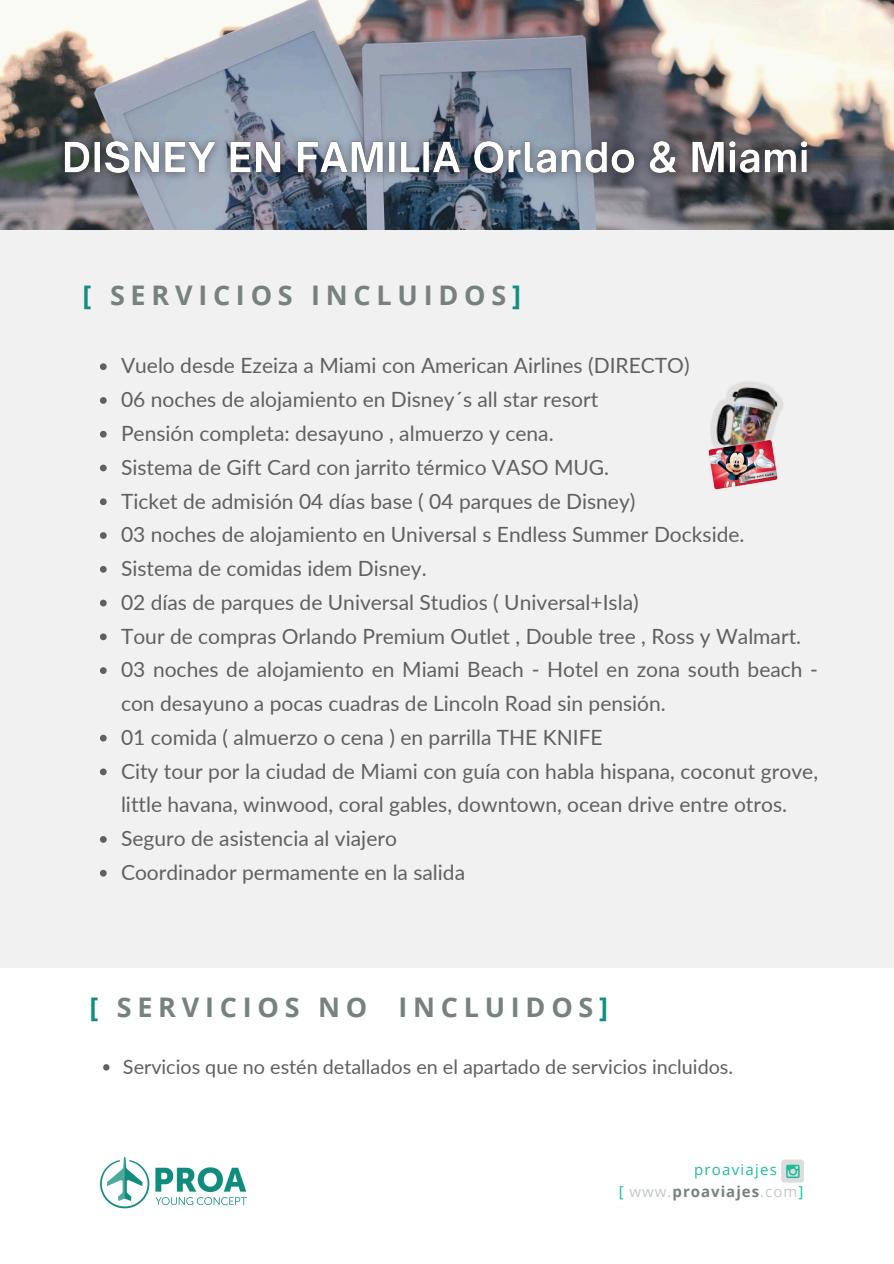
<style>
.page{position:relative;width:894px;height:1264px;background:#fff}
.page>*{position:absolute;margin:0;border:0;box-sizing:border-box;transform-origin:0 0}
.t1{font:700 27px "Open Sans";letter-spacing:.21em;color:#778180}
.t2{font:21px/33.8px "Lato";color:#606060}
.t3{font:19.8px "Lato";color:#606060}
.t4{font:700 15px "Open Sans";letter-spacing:.065em;color:#778180}
.t5{font:15px "Open Sans";letter-spacing:.085em;color:#1bbc9b}
.s1{color:#128f81}
.s2{font-weight:400;color:#1bbc9b}
.s3{font-weight:400;color:#c2cac9}
</style>
<div class="page">
<img style="left:0;top:0;width:893px;height:230px">
<div style="left:0;top:230px;width:893px;height:737px;background:#f1f1f1"></div>
<svg style="left:100px;top:363px;width:7px;height:7px"></svg>
<svg style="left:100px;top:397px;width:7px;height:7px"></svg>
<svg style="left:100px;top:431px;width:7px;height:6px"></svg>
<svg style="left:100px;top:464px;width:7px;height:7px"></svg>
<svg style="left:100px;top:498px;width:7px;height:7px"></svg>
<svg style="left:100px;top:532px;width:7px;height:7px"></svg>
<svg style="left:100px;top:566px;width:7px;height:6px"></svg>
<svg style="left:100px;top:599px;width:7px;height:7px"></svg>
<svg style="left:100px;top:633px;width:7px;height:7px"></svg>
<svg style="left:100px;top:667px;width:7px;height:7px"></svg>
<svg style="left:100px;top:734px;width:7px;height:7px"></svg>
<svg style="left:100px;top:768px;width:7px;height:7px"></svg>
<svg style="left:100px;top:836px;width:7px;height:6px"></svg>
<svg style="left:100px;top:869px;width:7px;height:7px"></svg>
<img style="left:100px;top:1156px;width:147px;height:53px">
<div style="left:781px;top:1159px;width:22px;height:22px;background:#dbdcdc;border-radius:4px"></div>
<svg style="left:786px;top:1164px;width:13px;height:14px"></svg>
<img style="left:711px;top:381px;width:72px;height:54px">
<img style="left:708px;top:435px;width:70px;height:55px">
<img style="left:50px;top:128px;width:772px;height:62px">
<svg style="left:103px;top:1064px;width:6px;height:6px"></svg>
<p class="t1" style="left:83px;top:276px;width:439px"><span class="s1">[</span> SERVICIOS INCLUIDOS<span class="s1">]</span></p>
<p class="t2" style="left:121px;top:348px;width:570px">Vuelo desde Ezeiza a Miami con American Airlines (DIRECTO)</p>
<h2 class="t2" style="left:121px;top:382px;width:478px">06 noches de alojamiento en Disney´s all star resort</h2>
<p class="t2" style="left:121px;top:416px;width:434px">Pensión completa: desayuno , almuerzo y cena.</p>
<p class="t2" style="left:121px;top:450px;width:489px">Sistema de Gift Card con jarrito térmico VASO MUG.</p>
<p class="t2" style="left:121px;top:483px;width:516px">Ticket de admisión 04 días base ( 04 parques de Disney)</p>
<p class="t2" style="left:121px;top:517px;width:625px">03 noches de alojamiento en Universal s Endless Summer Dockside.</p>
<p class="t2" style="left:121px;top:551px;width:307px">Sistema de comidas idem Disney.</p>
<p class="t2" style="left:121px;top:585px;width:519px">02 días de parques de Universal Studios ( Universal+Isla)</p>
<p class="t2" style="left:121px;top:618px;width:681px">Tour de compras Orlando Premium Outlet , Double tree , Ross y Walmart.</p>
<p class="t2" style="left:121px;top:652px;width:698px">03 noches de alojamiento en Miami Beach - Hotel en zona south beach - con desayuno a pocas cuadras de Lincoln Road sin pensión.</p>
<p class="t2" style="left:121px;top:720px;width:483px">01 comida ( almuerzo o cena ) en parrilla THE KNIFE</p>
<p class="t2" style="left:121px;top:753px;width:698px">City tour por la ciudad de Miami con guía con habla hispana, coconut grove, little havana, winwood, coral gables, downtown, ocean drive entre otros.</p>
<p class="t2" style="left:121px;top:821px;width:277px">Seguro de asistencia al viajero</p>
<p class="t2" style="left:121px;top:855px;width:345px">Coordinador permamente en la salida</p>
<p class="t1" style="left:89px;top:987px;width:520px"><span class="s1">[</span> SERVICIOS NO INCLUIDOS<span class="s1">]</span></p>
<h2 class="t3" style="left:123px;top:1054px;width:611px">Servicios que no estén detallados en el apartado de servicios incluidos.</h2>
<p class="t5" style="left:693px;top:1158px;width:85px">proaviajes</p>
<p class="t4" style="left:618px;top:1180px;width:186px"><span class="s2">[</span> <span class="s3">www.</span>proaviajes<span class="s3">.com</span><span class="s2">]</span></p>
</div>
